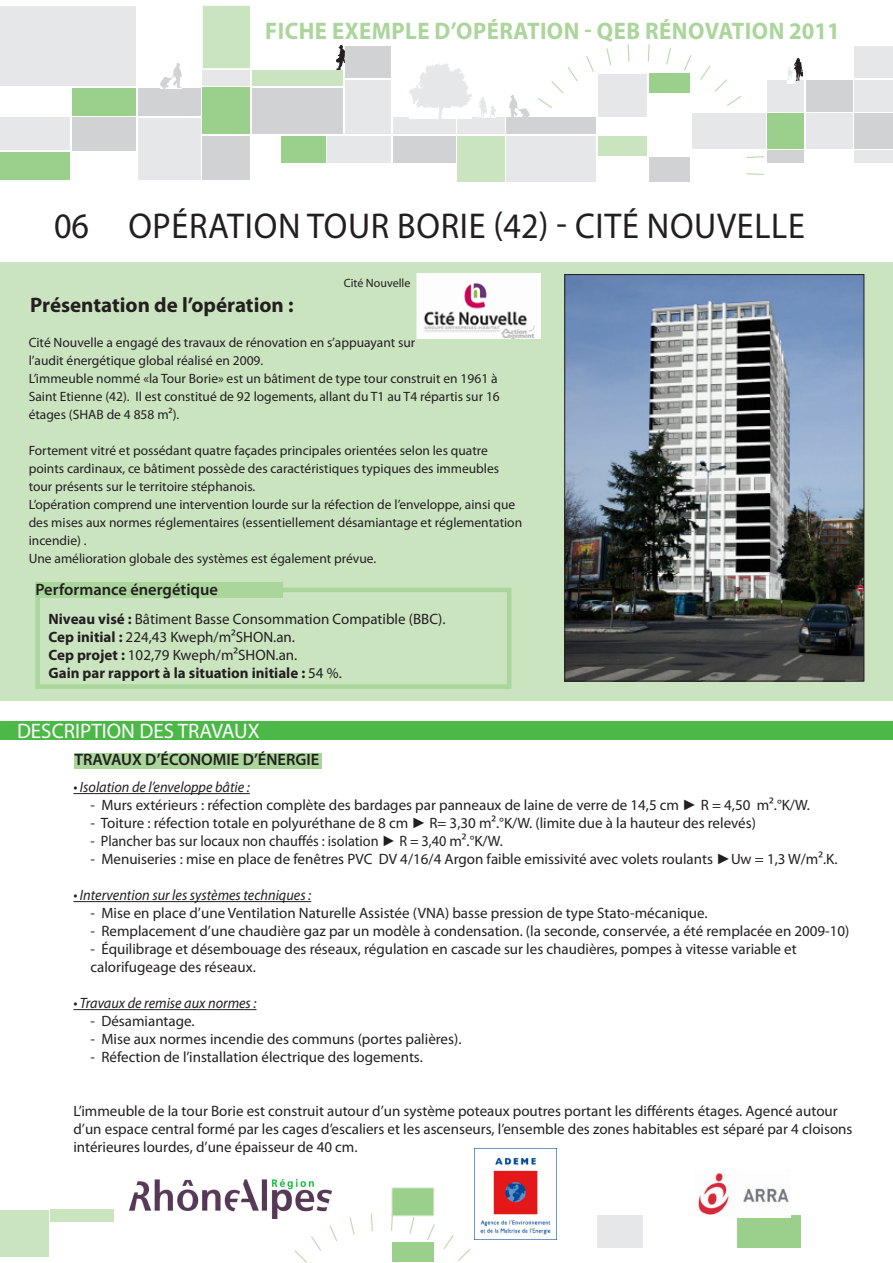
<style>
.page{position:relative;width:893px;height:1263px;background:#fff}
.page>*{position:absolute;margin:0;border:0;box-sizing:border-box;transform-origin:0 0}
.t1{font:36px "Myriad Pro";letter-spacing:.02em;color:#231f20;scale:.95 1}
.t2{font:700 24px "Myriad Pro";letter-spacing:.02em;color:#aad59b;scale:.95 1}
.t3{font:700 21px "Myriad Pro";color:#231f20}
.Article_Thème{font:21px "Myriad Pro";color:#fff}
.t4{font:600 16.5px "Myriad Pro";color:#231f20}
.Article_Thème-2{font:15px/18px "Myriad Pro";color:#231f20}
.Titre{font:italic 15px "Myriad Pro";color:#231f20;scale:.95 1}
.Article_Thème-3{font:15px "Myriad Pro";color:#231f20;scale:.95 1}
.t5{font:700 15px "Myriad Pro";color:#231f20}
.t6{font:13.5px/18px "Myriad Pro";color:#231f20}
.t7{font:12px "Myriad Pro";color:#231f20}
.s1{font-weight:700}
.s2{font-weight:400}
.s3{font-family:"Times New Roman";font-weight:700}
</style>
<div class="page">
<svg style="left:647px;top:44px;width:3px;height:18px"></svg>
<svg style="left:666px;top:47px;width:5px;height:18px"></svg>
<svg style="left:684px;top:55px;width:8px;height:16px"></svg>
<svg style="left:700px;top:65px;width:42px;height:41px"></svg>
<svg style="left:735px;top:113px;width:19px;height:1px"></svg>
<svg style="left:746px;top:156px;width:18px;height:2px"></svg>
<svg style="left:627px;top:44px;width:3px;height:18px"></svg>
<svg style="left:606px;top:48px;width:6px;height:18px"></svg>
<svg style="left:586px;top:56px;width:8px;height:16px"></svg>
<svg style="left:746px;top:173px;width:18px;height:2px"></svg>
<div style="left:457px;top:117px;width:47px;height:17px;background:#e6e7e9"></div>
<div style="left:393px;top:117px;width:62px;height:17px;background:#e6e7e9"></div>
<div style="left:203px;top:70px;width:47px;height:16px;background:#e6e7e9"></div>
<svg style="left:336px;top:46px;width:8px;height:24px"></svg>
<svg style="left:510px;top:67px;width:68px;height:50px"></svg>
<div style="left:507px;top:136px;width:89px;height:46px;background:#e6e7e9"></div>
<div style="left:507px;top:117px;width:89px;height:17px;background:#d1d2d4"></div>
<div style="left:649px;top:157px;width:41px;height:25px;background:#d1d2d4"></div>
<div style="left:598px;top:136px;width:49px;height:19px;background:#cae4c0"></div>
<div style="left:598px;top:74px;width:49px;height:42px;background:#e6e7e9"></div>
<div style="left:457px;top:136px;width:47px;height:46px;background:#cae4c0"></div>
<div style="left:393px;top:136px;width:62px;height:27px;background:#d1d2d4"></div>
<div style="left:328px;top:136px;width:63px;height:27px;background:#e6e7e9"></div>
<div style="left:281px;top:136px;width:45px;height:27px;background:#9bcf8c"></div>
<div style="left:345px;top:46px;width:46px;height:32px;background:#d1d2d4"></div>
<div style="left:345px;top:80px;width:46px;height:54px;background:#e6e7e9"></div>
<div style="left:855px;top:46px;width:38px;height:32px;background:#e6e7e9"></div>
<div style="left:768px;top:151px;width:36px;height:12px;background:#d1d2d4"></div>
<div style="left:855px;top:151px;width:38px;height:12px;background:#e6e7e9"></div>
<div style="left:806px;top:114px;width:47px;height:35px;background:#e6e7e9"></div>
<div style="left:768px;top:114px;width:36px;height:35px;background:#9bcf8c"></div>
<div style="left:692px;top:114px;width:74px;height:35px;background:#e6e7e9"></div>
<div style="left:855px;top:114px;width:38px;height:35px;background:#d1d2d4"></div>
<div style="left:806px;top:80px;width:47px;height:32px;background:#d1d2d4"></div>
<div style="left:768px;top:80px;width:36px;height:32px;background:#e6e7e9"></div>
<div style="left:855px;top:80px;width:38px;height:32px;background:#e6e7e9"></div>
<div style="left:649px;top:74px;width:41px;height:19px;background:#9bcf8c"></div>
<div style="left:252px;top:88px;width:91px;height:46px;background:#d1d2d4"></div>
<div style="left:252px;top:70px;width:91px;height:16px;background:#cae4c0"></div>
<div style="left:203px;top:136px;width:47px;height:43px;background:#d1d2d4"></div>
<div style="left:203px;top:88px;width:47px;height:46px;background:#9bcf8c"></div>
<div style="left:138px;top:88px;width:63px;height:27px;background:#d1d2d4"></div>
<div style="left:138px;top:118px;width:63px;height:61px;background:#e6e7e9"></div>
<div style="left:72px;top:88px;width:64px;height:28px;background:#9bcf8c"></div>
<div style="left:0;top:152px;width:70px;height:27px;background:#9bcf8c"></div>
<div style="left:72px;top:118px;width:64px;height:33px;background:#d1d2d4"></div>
<div style="left:0;top:118px;width:70px;height:32px;background:#e6e7e9"></div>
<div style="left:0;top:6px;width:136px;height:80px;background:#e6e7e9"></div>
<div style="left:202px;top:6px;width:48px;height:62px;background:#cae4c0"></div>
<svg style="left:787px;top:67px;width:7px;height:17px"></svg>
<img style="left:794px;top:58px;width:8px;height:23px">
<img style="left:409px;top:63px;width:62px;height:56px">
<img style="left:160px;top:63px;width:21px;height:25px">
<svg style="left:479px;top:97px;width:16px;height:21px"></svg>
<div style="left:392px;top:1188px;width:42px;height:28px;background:#9bcf8c"></div>
<div style="left:392px;top:1187px;width:42px;height:29px;border:1px solid #daecd4"></div>
<div style="left:392px;top:1242px;width:42px;height:20px;background:#9bcf8c"></div>
<div style="left:50px;top:1209px;width:64px;height:13px;background:#cae4c0"></div>
<svg style="left:391px;top:1212px;width:3px;height:19px"></svg>
<svg style="left:409px;top:1215px;width:6px;height:19px"></svg>
<svg style="left:427px;top:1224px;width:8px;height:16px"></svg>
<svg style="left:443px;top:1235px;width:28px;height:26px"></svg>
<svg style="left:370px;top:1213px;width:3px;height:18px"></svg>
<svg style="left:349px;top:1217px;width:6px;height:18px"></svg>
<svg style="left:329px;top:1225px;width:8px;height:16px"></svg>
<svg style="left:294px;top:1236px;width:27px;height:27px"></svg>
<div style="left:737px;top:1215px;width:64px;height:33px;background:#9bcf8c"></div>
<div style="left:597px;top:1215px;width:46px;height:32px;background:#e6e7e9"></div>
<div style="left:0;top:1210px;width:48px;height:46px;background:#cae4c0"></div>
<img style="left:130px;top:1180px;width:202px;height:38px">
<img style="left:475px;top:1148px;width:82px;height:91px">
<img style="left:698px;top:1173px;width:93px;height:45px">
<div style="left:0;top:721px;width:893px;height:19px;background:#4cb848"></div>
<div style="left:74px;top:753px;width:248px;height:15px;background:#aad59b"></div>
<div style="left:0;top:262px;width:893px;height:438px;background:#cae4c0"></div>
<img style="left:566px;top:276px;width:296px;height:403px">
<div style="left:564px;top:274px;width:300px;height:407px;border:1px solid #231f20"></div>
<hr style="left:73px;top:793px;width:177px;height:1px;background:#231f20">
<hr style="left:73px;top:901px;width:238px;height:1px;background:#231f20">
<hr style="left:73px;top:1009px;width:184px;height:1px;background:#231f20">
<img style="left:417px;top:274px;width:123px;height:65px">
<div style="left:35px;top:588px;width:476px;height:101px;border:4px solid #aad59b"></div>
<div style="left:35px;top:582px;width:248px;height:15px;background:#aad59b"></div>
<p class="t2" style="left:265px;top:16px;width:606px">FICHE EXEMPLE D’OPÉRATION - QEB RÉNOVATION 2011</p>
<p class="t1" style="left:54px;top:204px;width:38px">06</p>
<p class="t1" style="left:128px;top:204px;width:714px">OPÉRATION TOUR BORIE (42) - CITÉ NOUVELLE</p>
<p class="t7" style="left:344px;top:276px;width:68px">Cité Nouvelle</p>
<p class="t3" style="left:30px;top:291px;width:265px">Présentation de l’opération :</p>
<p class="t6" style="left:29px;top:333px;width:388px">Cité Nouvelle a engagé des travaux de rénovation en s’appuayant sur l’audit énergétique global réalisé en 2009.</p>
<p class="t6" style="left:29px;top:369px;width:473px">L’immeuble nommé «la Tour Borie» est un bâtiment de type tour construit en 1961 à<br>Saint Etienne (42). Il est constitué de 92 logements, allant du T1 au T4 répartis sur 16 étages (SHAB de 4 858 m²).</p>
<p class="t6" style="left:29px;top:441px;width:472px">Fortement vitré et possédant quatre façades principales orientées selon les quatre points cardinaux, ce bâtiment possède des caractéristiques typiques des immeubles tour présents sur le territoire stéphanois.</p>
<p class="t6" style="left:29px;top:495px;width:495px">L’opération comprend une intervention lourde sur la réfection de l’enveloppe, ainsi que des mises aux normes réglementaires (essentiellement désamiantage et réglementation incendie) .</p>
<p class="t6" style="left:29px;top:549px;width:349px">Une amélioration globale des systèmes est également prévue.</p>
<p class="t4" style="left:35px;top:578px;width:184px">Performance énergétique</p>
<p class="Article_Thème-2" style="left:48px;top:609px;width:399px"><span class="s1">Niveau visé :</span> Bâtiment Basse Consommation Compatible (BBC).</p>
<p class="Article_Thème-2" style="left:48px;top:627px;width:248px"><span class="s1">Cep initial :</span> 224,43 Kweph/m²SHON.an.</p>
<p class="Article_Thème-2" style="left:48px;top:645px;width:250px"><span class="s1">Cep projet :</span> 102,79 Kweph/m²SHON.an.</p>
<p class="t5" style="left:48px;top:663px;width:295px">Gain par rapport à la situation initiale : <span class="s2">54 %.</span></p>
<p class="Article_Thème" style="left:17px;top:718px;width:244px">DESCRIPTION DES TRAVAUX</p>
<p class="t4" style="left:74px;top:749px;width:246px">TRAVAUX D’ÉCONOMIE D’ÉNERGIE</p>
<p class="Titre" style="left:73px;top:778px;width:187px">• Isolation de l’enveloppe bâtie :</p>
<p class="Article_Thème-2" style="left:90px;top:796px;width:721px">- Murs extérieurs : réfection complète des bardages par panneaux de laine de verre de 14,5 cm <span class="s3">►</span> R = 4,50 m².°K/W.</p>
<p class="Article_Thème-2" style="left:90px;top:814px;width:667px">- Toiture : réfection totale en polyuréthane de 8 cm <span class="s3">►</span> R= 3,30 m².°K/W. (limite due à la hauteur des relevés)</p>
<p class="Article_Thème-3" style="left:90px;top:832px;width:436px">- Plancher bas sur locaux non chauffés : isolation <span class="s3">►</span> R = 3,40 m².°K/W.</p>
<p class="Article_Thème-2" style="left:90px;top:850px;width:749px">- Menuiseries : mise en place de fenêtres PVC DV 4/16/4 Argon faible emissivité avec volets roulants <span class="s3">►</span>Uw = 1,3 W/m².K.</p>
<p class="Titre" style="left:73px;top:886px;width:252px">• Intervention sur les systèmes techniques :</p>
<p class="Article_Thème-2" style="left:90px;top:904px;width:619px">- Mise en place d’une Ventilation Naturelle Assistée (VNA) basse pression de type Stato-mécanique.</p>
<p class="Article_Thème-2" style="left:90px;top:922px;width:761px">- Remplacement d’une chaudière gaz par un modèle à condensation. (la seconde, conservée, a été remplacée en 2009-10)</p>
<p class="Article_Thème-2" style="left:90px;top:940px;width:708px">- Équilibrage et désembouage des réseaux, régulation en cascade sur les chaudières, pompes à vitesse variable et calorifugeage des réseaux.</p>
<p class="Titre" style="left:73px;top:994px;width:194px">• Travaux de remise aux normes :</p>
<p class="Article_Thème-2" style="left:90px;top:1012px;width:106px">- Désamiantage.</p>
<p class="Article_Thème-2" style="left:90px;top:1030px;width:373px">- Mise aux normes incendie des communs (portes palières).</p>
<p class="Article_Thème-2" style="left:90px;top:1048px;width:334px">- Réfection de l’installation électrique des logements.</p>
<p class="Article_Thème-2" style="left:73px;top:1102px;width:781px">L’immeuble de la tour Borie est construit autour d’un système poteaux poutres portant les différents étages. Agencé autour d’un espace central formé par les cages d’escaliers et les ascenseurs, l’ensemble des zones habitables est séparé par 4 cloisons intérieures lourdes, d’une épaisseur de 40 cm.</p>
</div>
